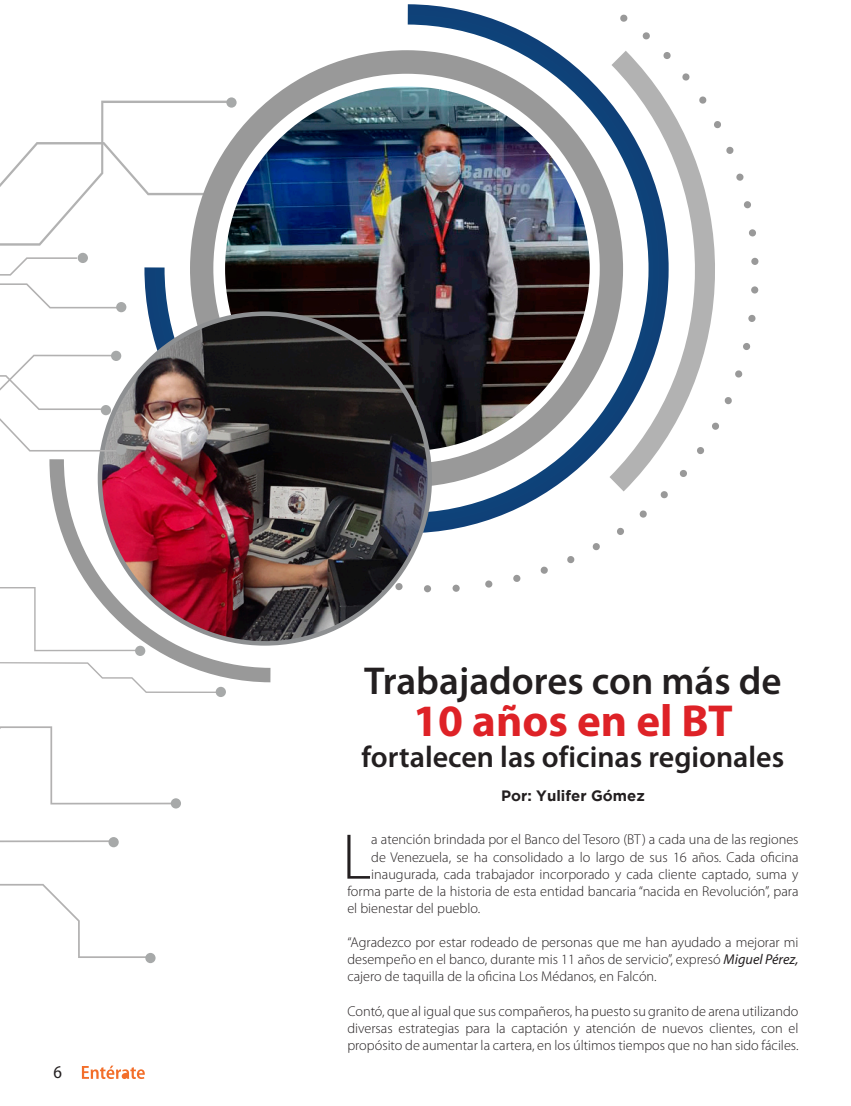
<style>
.page{position:relative;width:851px;height:1106px;background:#fff}
.page>*{position:absolute;margin:0;border:0;box-sizing:border-box;transform-origin:0 0}
.t1{font:300 64.95px "Myriad Pro";color:#231f20}
.t2{font:700 45px "Myriad Pro";color:#de2227}
.t3{font:600 39px "Myriad Pro";color:#231f20}
.t4{font:600 30px "Myriad Pro";color:#231f20}
.t5{font:semi-condensed 18px "Myriad Pro";color:#231f20}
.t6{font:700 15px "Gotham";color:#231f20}
.t7{font:300 14.25px/17.1px "Myriad Pro";color:#231f20;text-align:justify}
.s1{font-weight:400;font-style:italic}
</style>
<div class="page">
<svg style="left:0;top:101px;width:144px;height:145px"></svg>
<svg style="left:82px;top:1065px;width:63px;height:14px"></svg>
<img style="left:144px;top:4px;width:521px;height:530px">
<svg style="left:609px;top:51px;width:135px;height:440px"></svg>
<img style="left:100px;top:314px;width:329px;height:329px;border-radius:165px">
<img style="left:49px;top:459px;width:221px;height:223px">
<div style="left:226px;top:97px;width:10px;height:11px;background:#a7a9a9;border-radius:50%"></div>
<svg style="left:0;top:257px;width:77px;height:19px"></svg>
<svg style="left:0;top:355px;width:123px;height:109px"></svg>
<svg style="left:0;top:283px;width:119px;height:25px"></svg>
<svg style="left:0;top:662px;width:221px;height:31px"></svg>
<svg style="left:0;top:587px;width:140px;height:64px"></svg>
<div style="left:78px;top:253px;width:10px;height:10px;background:#a7a9a9;border-radius:50%"></div>
<div style="left:116px;top:302px;width:10px;height:10px;background:#a7a9a9;border-radius:50%"></div>
<div style="left:111px;top:351px;width:10px;height:10px;background:#a7a9a9;border-radius:50%"></div>
<div style="left:101px;top:405px;width:10px;height:10px;background:#a7a9a9;border-radius:50%"></div>
<div style="left:116px;top:444px;width:10px;height:11px;background:#a7a9a9;border-radius:50%"></div>
<div style="left:135px;top:645px;width:10px;height:11px;background:#a7a9a9;border-radius:50%"></div>
<div style="left:216px;top:687px;width:10px;height:10px;background:#a7a9a9;border-radius:50%"></div>
<svg style="left:0;top:884px;width:145px;height:74px"></svg>
<svg style="left:0;top:726px;width:179px;height:116px"></svg>
<div style="left:171px;top:798px;width:10px;height:10px;background:#a7a9a9;border-radius:50%"></div>
<div style="left:108px;top:837px;width:11px;height:10px;background:#a7a9a9;border-radius:50%"></div>
<div style="left:145px;top:952px;width:10px;height:11px;background:#a7a9a9;border-radius:50%"></div>
<svg style="left:711px;top:422px;width:8px;height:8px"></svg>
<svg style="left:696px;top:446px;width:8px;height:8px"></svg>
<svg style="left:679px;top:469px;width:8px;height:8px"></svg>
<svg style="left:660px;top:491px;width:8px;height:7px"></svg>
<svg style="left:639px;top:510px;width:8px;height:8px"></svg>
<svg style="left:616px;top:527px;width:8px;height:8px"></svg>
<svg style="left:592px;top:543px;width:8px;height:7px"></svg>
<svg style="left:567px;top:556px;width:7px;height:7px"></svg>
<svg style="left:540px;top:566px;width:8px;height:8px"></svg>
<svg style="left:513px;top:574px;width:7px;height:8px"></svg>
<div style="left:485px;top:580px;width:7px;height:8px;background:#999;border-radius:50%"></div>
<div style="left:452px;top:584px;width:8px;height:8px;background:#999;border-radius:50%"></div>
<div style="left:424px;top:585px;width:7px;height:7px;background:#999;border-radius:50%"></div>
<div style="left:395px;top:583px;width:7px;height:7px;background:#999;border-radius:50%"></div>
<svg style="left:619px;top:14px;width:8px;height:8px"></svg>
<svg style="left:642px;top:32px;width:8px;height:8px"></svg>
<svg style="left:663px;top:52px;width:8px;height:7px"></svg>
<svg style="left:681px;top:73px;width:8px;height:8px"></svg>
<svg style="left:698px;top:96px;width:8px;height:8px"></svg>
<svg style="left:713px;top:120px;width:8px;height:9px"></svg>
<svg style="left:725px;top:146px;width:8px;height:8px"></svg>
<svg style="left:735px;top:173px;width:8px;height:8px"></svg>
<svg style="left:743px;top:201px;width:8px;height:8px"></svg>
<svg style="left:748px;top:229px;width:8px;height:8px"></svg>
<div style="left:751px;top:258px;width:7px;height:7px;background:#999;border-radius:50%"></div>
<div style="left:751px;top:286px;width:7px;height:8px;background:#999;border-radius:50%"></div>
<div style="left:748px;top:314px;width:7px;height:8px;background:#999;border-radius:50%"></div>
<svg style="left:742px;top:342px;width:8px;height:8px"></svg>
<svg style="left:734px;top:370px;width:8px;height:8px"></svg>
<svg style="left:724px;top:396px;width:8px;height:9px"></svg>
<p class="t5" style="left:54px;top:1061px;width:10px">6</p>
<h3 class="t3" style="left:364px;top:655px;width:419px">Trabajadores con más de</h3>
<h2 class="t2" style="left:413px;top:691px;width:321px">10 años en el BT</h2>
<h3 class="t4" style="left:361px;top:737px;width:424px">fortalecen las oficinas regionales</h3>
<p class="t6" style="left:501px;top:786px;width:145px">Por: Yulifer Gómez</p>
<h1 class="t1" style="left:342px;top:818px;width:31px">L</h1>
<p class="t7" style="left:371px;top:831px;width:429px">a atención brindada por el Banco del Tesoro (BT) a cada una de las regiones</p>
<p class="t7" style="left:371px;top:848px;width:428px">de Venezuela, se ha consolidado a lo largo de sus 16 años. Cada oficina</p>
<p class="t7" style="left:371px;top:865px;width:428px">inaugurada, cada trabajador incorporado y cada cliente captado, suma y</p>
<p class="t7" style="left:347px;top:882px;width:452px">forma parte de la historia de esta entidad bancaria “nacida en Revolución”, para</p>
<p class="t7" style="left:347px;top:899px;width:134px">el bienestar del pueblo.</p>
<p class="t7" style="left:347px;top:933px;width:452px">“Agradezco por estar rodeado de personas que me han ayudado a mejorar mi desempeño en el banco, durante mis 11 años de servicio”, expresó <span class="s1">Miguel Pérez, </span>cajero de taquilla de la oficina Los Médanos, en Falcón.</p>
<p class="t7" style="left:347px;top:1002px;width:452px">Contó, que al igual que sus compañeros, ha puesto su granito de arena utilizando diversas estrategias para la captación y atención de nuevos clientes, con el propósito de aumentar la cartera, en los últimos tiempos que no han sido fáciles.</p>
</div>
